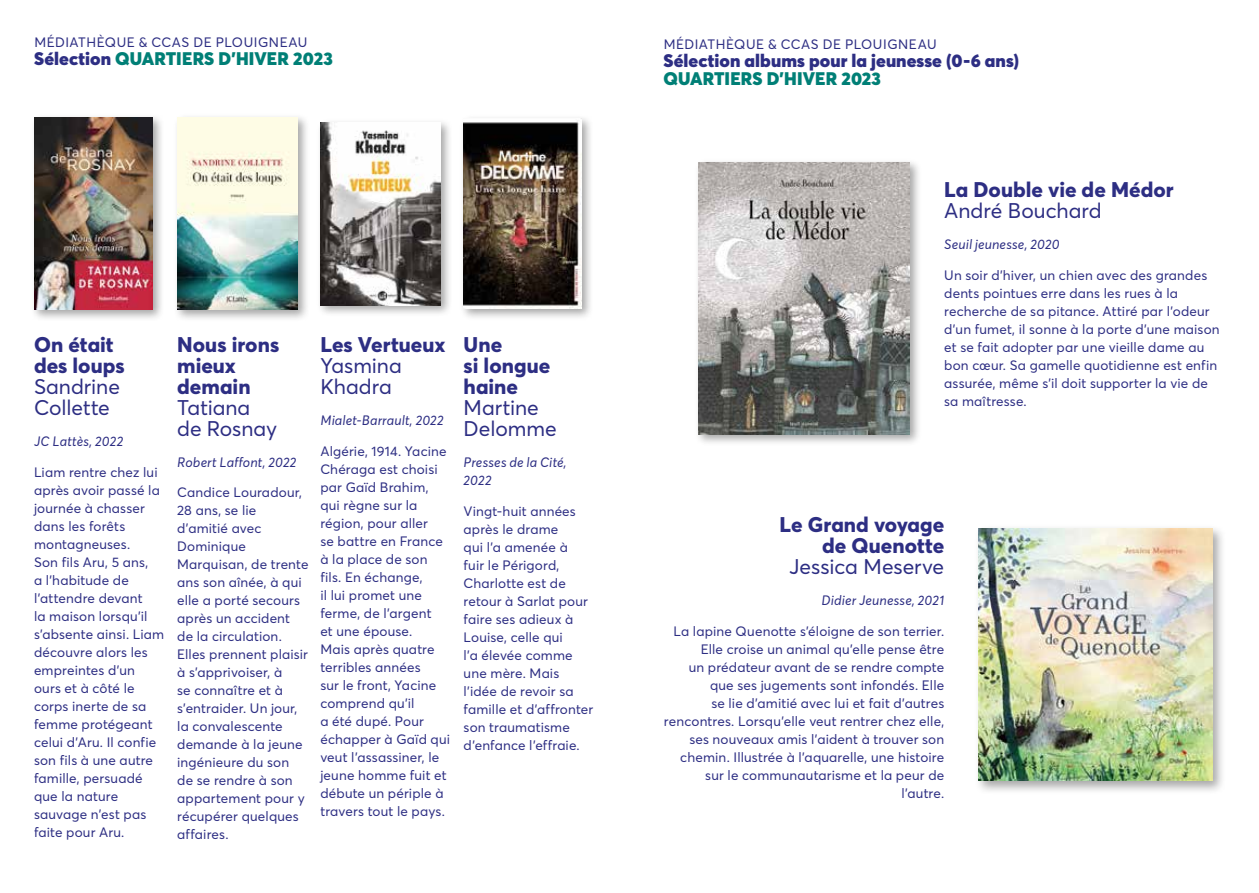
<style>
.page{position:relative;width:1259px;height:893px;background:#fff}
.page>*{position:absolute;margin:0;border:0;box-sizing:border-box;transform-origin:0 0}
.t1{font:800 21px/21px "Averta Std";color:#2d2e83}
.t2{font:21px/21px "Averta Std";color:#2d2e83}
.t3{font:900 18px "Averta Std";letter-spacing:.005em;color:#007f76}
.t4{font:900 18px "Averta Std";letter-spacing:.005em;color:#2d2e83}
.t5{font:13.5px/18px "Averta Std";letter-spacing:.01em;color:#2d2e83}
.t6{font:italic 13.5px/18px "Averta Std";letter-spacing:.01em;color:#2d2e83}
.t7{font:13.5px "Averta Std";letter-spacing:.04em;color:#2d2e83}
.s1{color:#2d2e83}
</style>
<div class="page">
<div style="left:459px;top:115px;width:135px;height:206px;background:#000;opacity:.35"></div>
<img style="left:463px;top:119px;width:119px;height:190px">
<div style="left:173px;top:113px;width:137px;height:209px;background:#000;opacity:.35"></div>
<img style="left:177px;top:117px;width:121px;height:193px">
<div style="left:316px;top:118px;width:137px;height:200px;background:#000;opacity:.35"></div>
<img style="left:320px;top:122px;width:121px;height:183px">
<div style="left:694px;top:158px;width:228px;height:288px;background:#000;opacity:.35"></div>
<img style="left:698px;top:162px;width:211px;height:272px">
<div style="left:974px;top:524px;width:252px;height:271px;background:#000;opacity:.35"></div>
<img style="left:979px;top:528px;width:233px;height:253px">
<div style="left:30px;top:113px;width:134px;height:208px;background:#000;opacity:.35"></div>
<img style="left:34px;top:117px;width:118px;height:192px">
<p class="t7" style="left:34px;top:33px;width:274px">MÉDIATHÈQUE &amp; CCAS DE PLOUIGNEAU</p>
<h2 class="t3" style="left:34px;top:46px;width:300px"><span class="s1">Sélection</span> QUARTIERS D’HIVER 2023</h2>
<h1 class="t1" style="left:34px;top:333px;width:92px">On était des loups</h1>
<h1 class="t2" style="left:34px;top:375px;width:87px">Sandrine<br>Collette</h1>
<p class="t6" style="left:34px;top:432px;width:91px">JC Lattès, 2022</p>
<p class="t5" style="left:34px;top:462px;width:132px">Liam rentre chez lui après avoir passé la journée à chasser dans les forêts montagneuses.<br>Son fils Aru, 5 ans,<br>a l’habitude de l’attendre devant<br>la maison lorsqu’il s’absente ainsi. Liam découvre alors les empreintes d’un ours et à côté le corps inerte de sa femme protégeant celui d’Aru. Il confie son fils à une autre famille, persuadé que la nature sauvage n’est pas faite pour Aru.</p>
<h1 class="t1" style="left:177px;top:333px;width:104px">Nous irons mieux demain</h1>
<h1 class="t2" style="left:177px;top:396px;width:101px">Tatiana de Rosnay</h1>
<p class="t6" style="left:177px;top:453px;width:121px">Robert Laffont, 2022</p>
<p class="t5" style="left:177px;top:483px;width:133px">Candice Louradour,<br>28 ans, se lie d’amitié avec<br>Dominique<br>Marquisan, de trente ans son aînée, à qui elle a porté secours après un accident de la circulation.<br>Elles prennent plaisir à s’apprivoiser, à<br>se connaître et à s’entraider. Un jour, la convalescente demande à la jeune ingénieure du son<br>de se rendre à son appartement pour y récupérer quelques affaires.</p>
<h1 class="t1" style="left:320px;top:333px;width:127px">Les Vertueux</h1>
<h1 class="t2" style="left:320px;top:354px;width:83px">Yasmina<br>Khadra</h1>
<p class="t6" style="left:320px;top:411px;width:125px">Mialet-Barrault, 2022</p>
<p class="t5" style="left:320px;top:441px;width:131px">Algérie, 1914. Yacine<br>Chéraga est choisi par Gaïd Brahim, qui règne sur la région, pour aller<br>se battre en France à la place de son fils. En échange,<br>il lui promet une ferme, de l’argent<br>et une épouse.<br>Mais après quatre terribles années<br>sur le front, Yacine comprend qu’il<br>a été dupé. Pour échapper à Gaïd qui veut l’assassiner, le jeune homme fuit et débute un périple à travers tout le pays.</p>
<h1 class="t1" style="left:463px;top:333px;width:88px">Une<br>si longue haine</h1>
<h1 class="t2" style="left:463px;top:396px;width:95px">Martine<br>Delomme</h1>
<p class="t6" style="left:463px;top:453px;width:105px">Presses de la Cité,<br>2022</p>
<p class="t5" style="left:463px;top:501px;width:131px">Vingt-huit années après le drame<br>qui l’a amenée à<br>fuir le Périgord,<br>Charlotte est de retour à Sarlat pour faire ses adieux à<br>Louise, celle qui<br>l’a élevée comme une mère. Mais l’idée de revoir sa famille et d’affronter son traumatisme d’enfance l’effraie.</p>
<p class="t7" style="left:663px;top:35px;width:274px">MÉDIATHÈQUE &amp; CCAS DE PLOUIGNEAU</p>
<h2 class="t4" style="left:663px;top:47px;width:357px">Sélection albums pour la jeunesse (0-6 ans)</h2>
<h2 class="t3" style="left:663px;top:65px;width:219px">QUARTIERS D’HIVER 2023</h2>
<h1 class="t1" style="left:944px;top:178px;width:231px">La Double vie de Médor</h1>
<h1 class="t2" style="left:944px;top:200px;width:159px">André Bouchard</h1>
<p class="t6" style="left:944px;top:235px;width:117px">Seuil jeunesse, 2020</p>
<p class="t5" style="left:944px;top:266px;width:277px">Un soir d’hiver, un chien avec des grandes dents pointues erre dans les rues à la recherche de sa pitance. Attiré par l’odeur d’un fumet, il sonne à la porte d’une maison et se fait adopter par une vieille dame au bon cœur. Sa gamelle quotidienne est enfin assurée, même s’il doit supporter la vie de sa maîtresse.</p>
<h1 class="t1" style="left:779px;top:513px;width:166px;text-align:right">Le Grand voyage de Quenotte</h1>
<h1 class="t2" style="left:789px;top:555px;width:157px">Jessica Meserve</h1>
<p class="t6" style="left:821px;top:591px;width:124px">Didier Jeunesse, 2021</p>
<p class="t5" style="left:664px;top:621px;width:282px;text-align:right">La lapine Quenotte s’éloigne de son terrier.<br>Elle croise un animal qu’elle pense être<br>un prédateur avant de se rendre compte que ses jugements sont infondés. Elle<br>se lie d’amitié avec lui et fait d’autres rencontres. Lorsqu’elle veut rentrer chez elle, ses nouveaux amis l’aident à trouver son chemin. Illustrée à l’aquarelle, une histoire sur le communautarisme et la peur de l’autre.</p>
</div>
